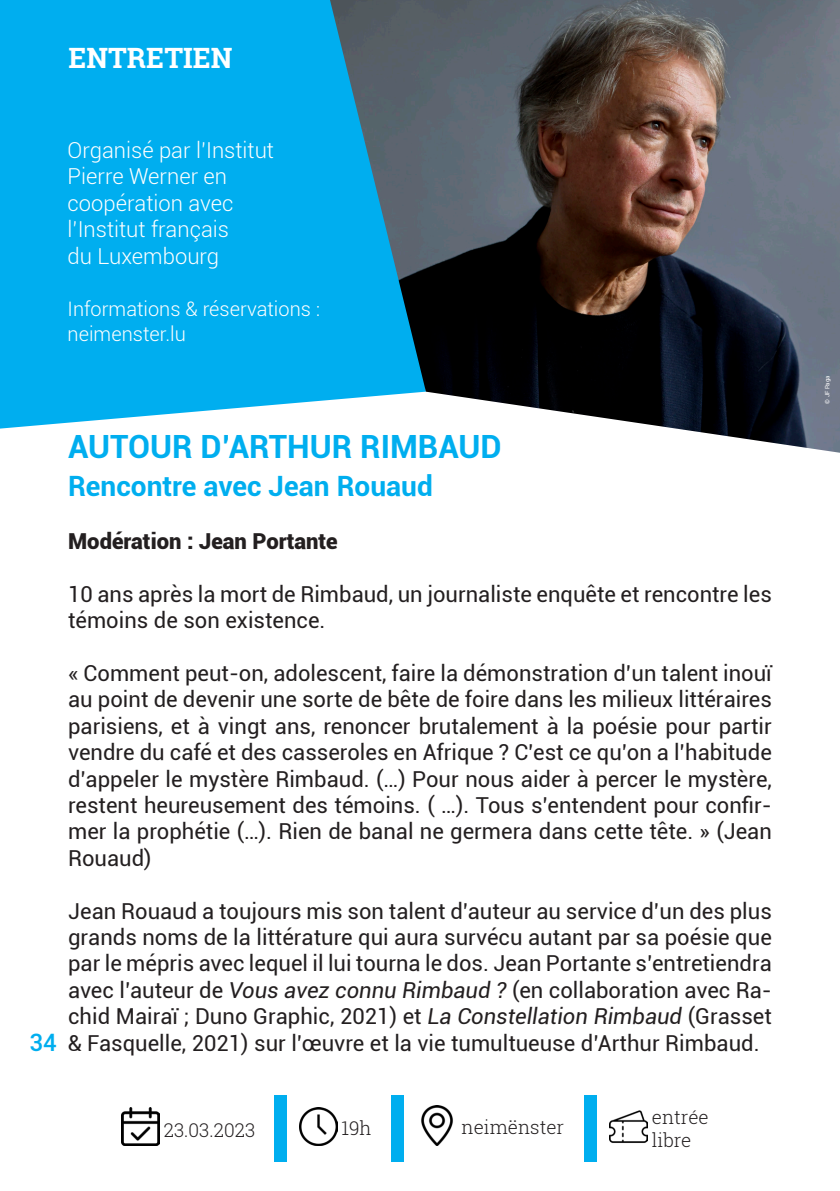
<style>
.page{position:relative;width:840px;height:1191px;background:#fff}
.page>*{position:absolute;margin:0;border:0;box-sizing:border-box;transform-origin:0 0}
.t1{font:700 32px "Roboto";color:#00aeef}
.t2{font:700 28px "Roboto";color:#00aeef}
.t3{font:700 28px "Roboto Slab";color:#fff}
.t4{font:500 24px "Roboto";color:#00aeef}
.t5{font:22px/26.4px "Roboto";color:#231f20;text-align:justify}
.t6{font:300 22px "Roboto";color:#fff}
.t7{font:900 22px "Roboto";color:#231f20}
.t8{font:300 20px "Roboto";color:#fff}
.t9{font:300 19px "Roboto Slab";color:#231f20}
.t10{font:6px "Roboto";color:#fff}
.s1{font-style:italic}
</style>
<div class="page">
<div style="left:0;top:0;width:330px;height:428px;background:#00aeef"></div>
<img style="left:330px;top:0;width:509px;height:453px">
<div style="left:274px;top:1095px;width:12px;height:66px;background:#00aeef"></div>
<img style="left:122px;top:1107px;width:37px;height:38px">
<img style="left:299px;top:1107px;width:38px;height:38px">
<img style="left:421px;top:1105px;width:32px;height:40px">
<img style="left:609px;top:1110px;width:38px;height:33px">
<div style="left:391px;top:1095px;width:13px;height:66px;background:#00aeef"></div>
<div style="left:583px;top:1095px;width:13px;height:66px;background:#00aeef"></div>
<p class="t3" style="left:68px;top:39px;width:165px">ENTRETIEN</p>
<p class="t6" style="left:68px;top:135px;width:208px">Organisé par l’Institut</p>
<p class="t6" style="left:68px;top:161px;width:161px">Pierre Werner en</p>
<p class="t6" style="left:68px;top:188px;width:167px">coopération avec</p>
<p class="t6" style="left:68px;top:214px;width:163px">l’Institut français</p>
<p class="t6" style="left:68px;top:241px;width:153px">du Luxembourg</p>
<p class="t8" style="left:68px;top:295px;width:254px">Informations &amp; réservations :</p>
<p class="t8" style="left:68px;top:319px;width:120px">neimenster.lu</p>
<p class="t4" style="left:29px;top:1025px;width:29px">34</p>
<p class="t1" style="left:68px;top:424px;width:435px">AUTOUR D’ARTHUR RIMBAUD</p>
<p class="t2" style="left:68px;top:466px;width:366px">Rencontre avec Jean Rouaud</p>
<p class="t7" style="left:68px;top:525px;width:271px">Modération : Jean Portante</p>
<p class="t5" style="left:68px;top:580px;width:704px">10 ans après la mort de Rimbaud, un journaliste enquête et rencontre les témoins de son existence.</p>
<p class="t5" style="left:68px;top:659px;width:704px">« Comment peut-on, adolescent, faire la démonstration d’un talent inouï au point de devenir une sorte de bête de foire dans les milieux littéraires parisiens, et à vingt ans, renoncer brutalement à la poésie pour partir vendre du café et des casseroles en Afrique ? C’est ce qu’on a l’habitude d’appeler le mystère Rimbaud. (…) Pour nous aider à percer le mystère, restent heureusement des témoins. ( …). Tous s’entendent pour confir&shy;mer la prophétie (…). Rien de banal ne germera dans cette tête. » (Jean Rouaud)</p>
<p class="t5" style="left:68px;top:896px;width:704px">Jean Rouaud a toujours mis son talent d’auteur au service d’un des plus grands noms de la littérature qui aura survécu autant par sa poésie que par le mépris avec lequel il lui tourna le dos. Jean Portante s’entretiendra avec l’auteur de <span class="s1">Vous avez connu Rimbaud ?</span> (en collaboration avec Ra&shy;chid Mairaï ; Duno Graphic, 2021) et <span class="s1">La Constellation Rimbaud</span> (Grasset &amp; Fasquelle, 2021) sur l’œuvre et la vie tumultueuse d’Arthur Rimbaud.</p>
<p class="t9" style="left:164px;top:1116px;width:93px">23.03.2023</p>
<p class="t9" style="left:341px;top:1114px;width:32px">19h</p>
<p class="t9" style="left:461px;top:1114px;width:104px">neimënster</p>
<p class="t9" style="left:651px;top:1104px;width:58px">entrée</p>
<p class="t9" style="left:651px;top:1126px;width:41px">libre</p>
<p class="t10" style="left:822px;top:403px;width:30px;rotate:-90deg">© JF Paga</p>
</div>
